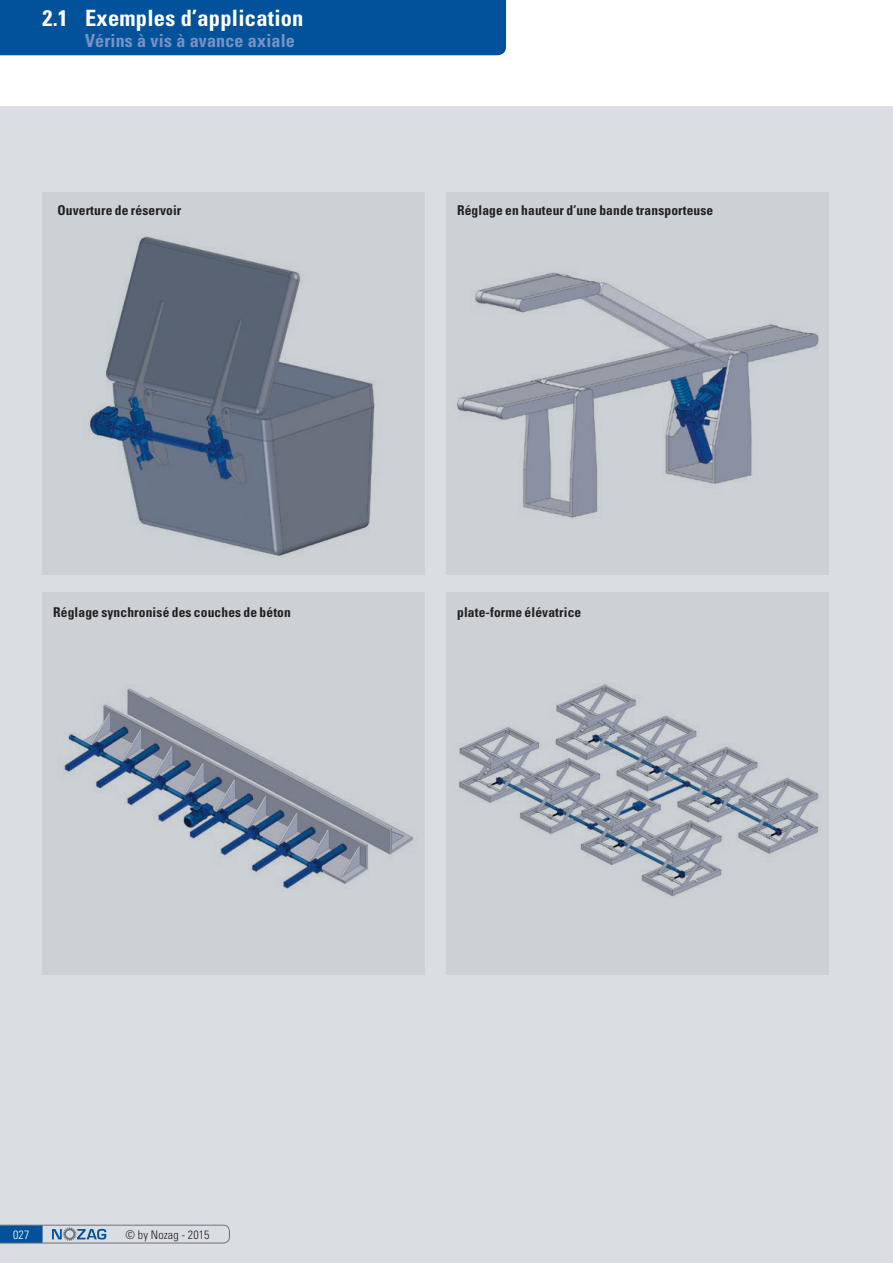
<style>
.page{position:relative;width:893px;height:1263px;background:#fff}
.page>*{position:absolute;margin:0;border:0;box-sizing:border-box;transform-origin:0 0}
.t1{font:700 condensed 22.5px "Univers";letter-spacing:.01em;color:#fff}
.t2{font:700 condensed 18px "Univers";letter-spacing:.01em;color:#7a92c4}
.t3{font:700 condensed 13.5px "Univers";letter-spacing:.01em;color:#231f20}
.t4{font:300 condensed 12px "Univers";letter-spacing:.01em;color:#231f20}
.t5{font:300 condensed 12px "Univers";color:#fff}
</style>
<div class="page">
<div style="left:0;top:106px;width:893px;height:1157px;background:#dadee2"></div>
<div style="left:0;top:0;width:506px;height:55px;background:#01529a"></div>
<svg style="left:0;top:1225px;width:230px;height:18px"></svg>
<div style="left:43px;top:193px;width:382px;height:382px;background:#ccd1d5"></div>
<img style="left:89px;top:236px;width:286px;height:320px">
<div style="left:43px;top:592px;width:382px;height:383px;background:#ccd1d5"></div>
<img style="left:63px;top:688px;width:350px;height:201px">
<div style="left:446px;top:193px;width:383px;height:382px;background:#ccd1d5"></div>
<img style="left:457px;top:272px;width:362px;height:246px">
<div style="left:446px;top:592px;width:383px;height:383px;background:#ccd1d5"></div>
<img style="left:459px;top:684px;width:360px;height:213px">
<h1 class="t1" style="left:43px;top:4px;width:263px">2.1 Exemples d’application</h1>
<h2 class="t2" style="left:85px;top:29px;width:211px">Vérins à vis à avance axiale</h2>
<p class="t3" style="left:57px;top:202px;width:125px">Ouverture de réservoir</p>
<p class="t3" style="left:457px;top:202px;width:258px">Réglage en hauteur d’une bande transporteuse</p>
<p class="t3" style="left:53px;top:604px;width:239px">Réglage synchronisé des couches de béton</p>
<p class="t3" style="left:457px;top:604px;width:126px">plate-forme élévatrice</p>
<p class="t5" style="left:13px;top:1227px;width:18px">027</p>
<p class="t4" style="left:125px;top:1227px;width:86px">© by Nozag - 2015</p>
</div>
